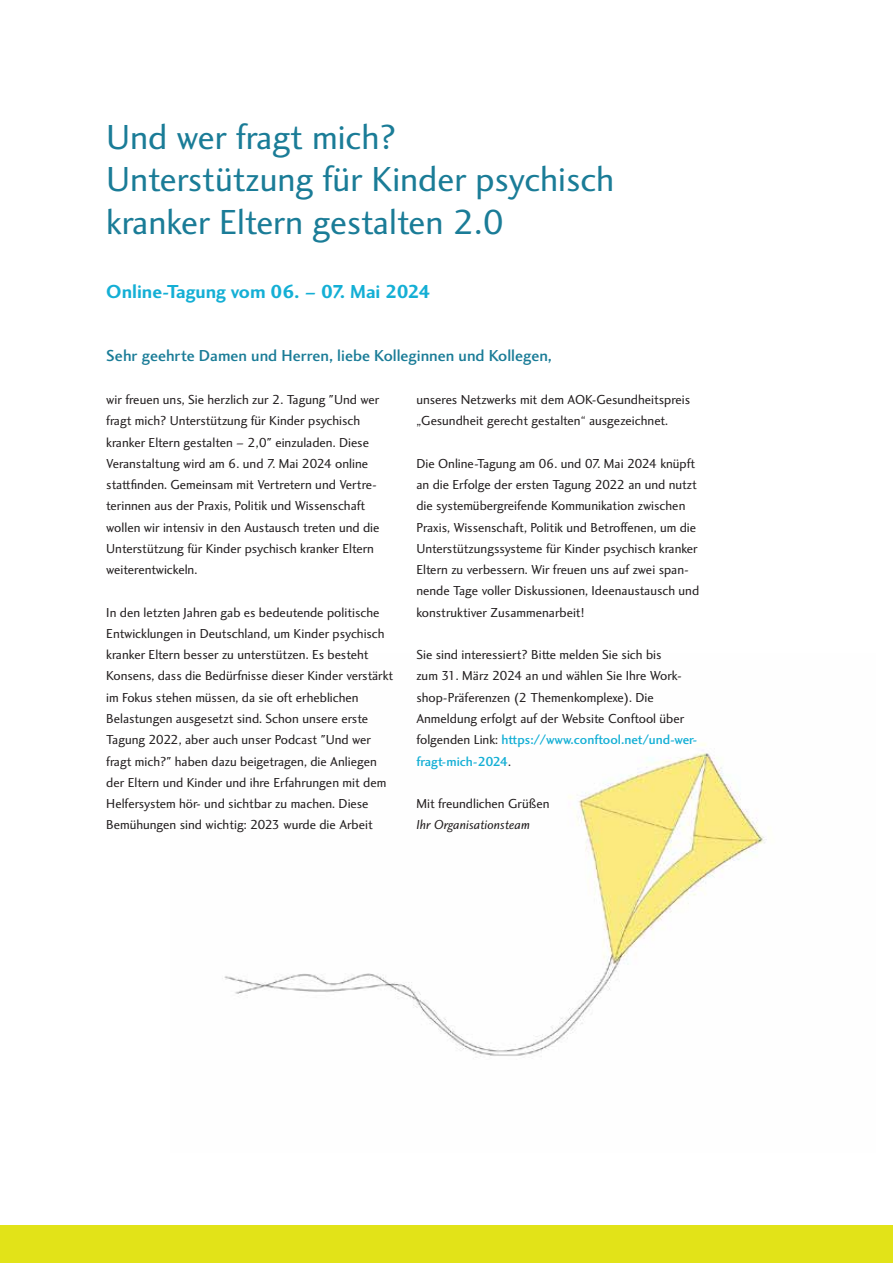
<style>
.page{position:relative;width:893px;height:1263px;background:#fff}
.page>*{position:absolute;margin:0;border:0;box-sizing:border-box;transform-origin:0 0}
.t1{font:36px/42.5px "Charlotte Sans Std";color:#1a7c97}
.t2{font:700 19.5px "Charlotte Sans Std";color:#14afd5}
.t3{font:500 16.5px "Charlotte Sans Std";color:#1a7c97}
.t4{font:13.5px/21.3px "Charlotte Sans Std";color:#231f20}
.t5{font:italic 13.5px "Charlotte Sans Std";color:#231f20}
.s1{font-weight:500;color:#14afd5}
</style>
<div class="page">
<div style="left:0;top:1225px;width:893px;height:38px;background:#e2e318"></div>
<img style="left:224px;top:743px;width:543px;height:315px">
<h1 class="t1" style="left:106px;top:116px;width:509px">Und wer fragt mich?<br>Unterstützung für Kinder psychisch kranker Eltern gestalten 2.0</h1>
<h2 class="t2" style="left:106px;top:280px;width:325px">Online-Tagung vom 06. – 07. Mai 2024</h2>
<p class="t3" style="left:106px;top:347px;width:447px">Sehr geehrte Damen und Herren, liebe Kolleginnen und Kollegen,</p>
<p class="t4" style="left:106px;top:389px;width:275px">wir freuen uns, Sie herzlich zur 2. Tagung "Und wer fragt mich? Unterstützung für Kinder psychisch kranker Eltern gestalten – 2,0" einzuladen. Diese Veranstaltung wird am 6. und 7. Mai 2024 online stattfinden. Gemeinsam mit Vertretern und Vertre&shy;terinnen aus der Praxis, Politik und Wissenschaft wollen wir intensiv in den Austausch treten und die Unterstützung für Kinder psychisch kranker Eltern weiterentwickeln.</p>
<p class="t4" style="left:106px;top:602px;width:289px">In den letzten Jahren gab es bedeutende politische Entwicklungen in Deutschland, um Kinder psychisch kranker Eltern besser zu unterstützen. Es besteht Konsens, dass die Bedürfnisse dieser Kinder verstärkt im Fokus stehen müssen, da sie oft erheblichen Belastungen ausgesetzt sind. Schon unsere erste Tagung 2022, aber auch unser Podcast "Und wer fragt mich?" haben dazu beigetragen, die Anliegen der Eltern und Kinder und ihre Erfahrungen mit dem Helfersystem hör- und sichtbar zu machen. Diese Bemühungen sind wichtig: 2023 wurde die Arbeit</p>
<p class="t4" style="left:416px;top:389px;width:275px">unseres Netzwerks mit dem AOK-Gesundheitspreis „Gesundheit gerecht gestalten“ ausgezeichnet.</p>
<p class="t4" style="left:416px;top:453px;width:284px">Die Online-Tagung am 06. und 07. Mai 2024 knüpft an die Erfolge der ersten Tagung 2022 an und nutzt die systemübergreifende Kommunikation zwischen Praxis, Wissenschaft, Politik und Betroffenen, um die Unterstützungssysteme für Kinder psychisch kranker Eltern zu verbessern. Wir freuen uns auf zwei span&shy;nende Tage voller Diskussionen, Ideenaustausch und konstruktiver Zusammenarbeit!</p>
<p class="t4" style="left:416px;top:644px;width:282px">Sie sind interessiert? Bitte melden Sie sich bis<br>zum 31. März 2024 an und wählen Sie Ihre Work&shy;shop-Präferenzen (2 Themenkomplexe). Die Anmeldung erfolgt auf der Website Conftool über folgenden Link: <span class="s1">https://www.conftool.net/und-wer&shy;fragt-mich-2024</span>.</p>
<p class="t4" style="left:416px;top:793px;width:135px">Mit freundlichen Grüßen</p>
<p class="t5" style="left:416px;top:817px;width:115px">Ihr Organisationsteam</p>
</div>
